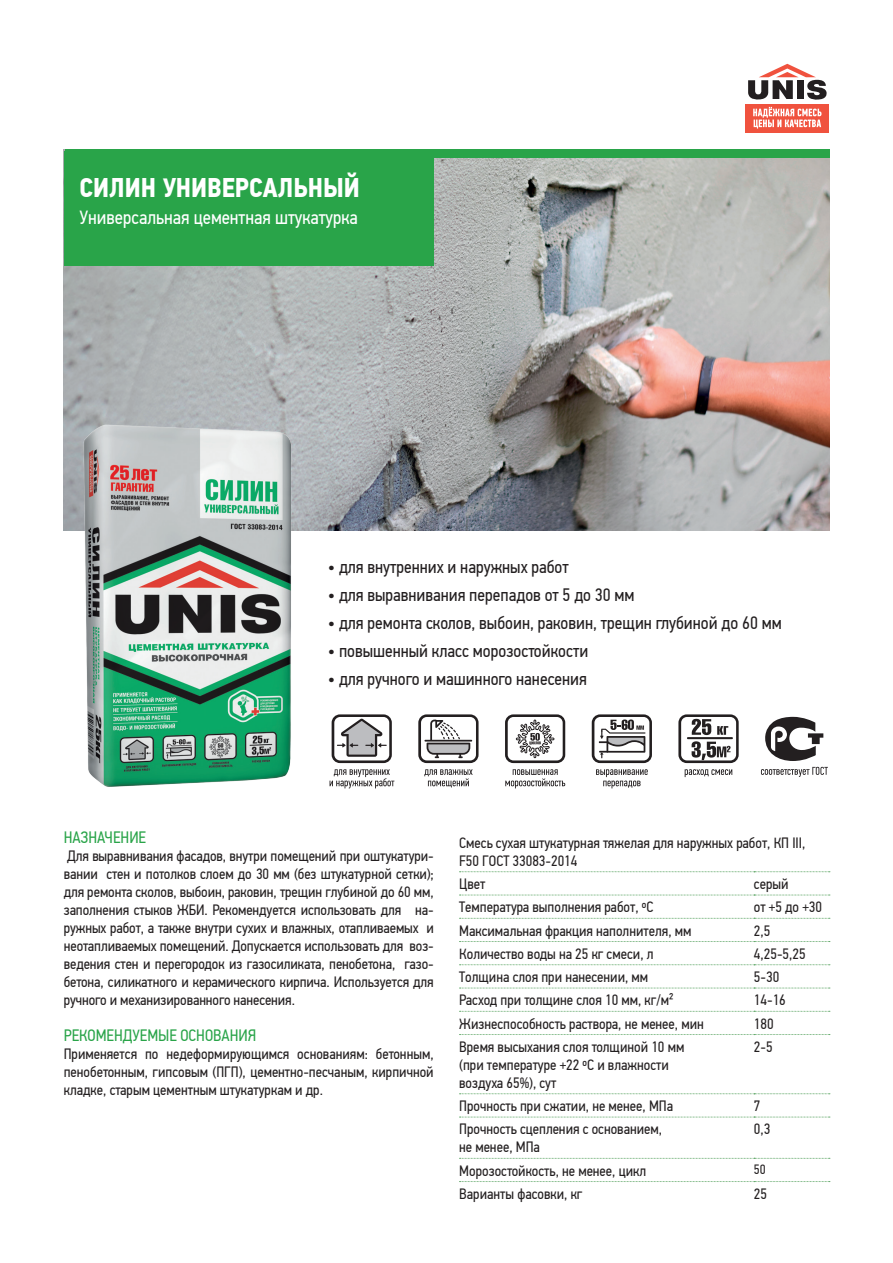
<style>
.page{position:relative;width:893px;height:1263px;background:#fff}
.page>*{position:absolute;margin:0;border:0;box-sizing:border-box;transform-origin:0 0}
.t1{font:700 27px "PF Din Text Cond Pro";color:#fff}
._1{font:19.5px "PF Din Text Cond Pro";color:#fff}
._2_Характеристики__б{font:18px "PF Din Text Cond Pro";color:#231f20}
.ТАБЛИЦА{font:16.5px "PF Din Text Cond Pro";color:#29a449}
.ТАБЛИЦА-2{font:15px/18px "PF Din Text Cond Pro";color:#231f20}
.ТАБЛИЦА-3{font:13.5px "PF Din Text Cond Pro";color:#231f20}
</style>
<div class="page">
<img style="left:64px;top:150px;width:765px;height:380px">
<div style="left:64px;top:151px;width:370px;height:115px;background:#29a449"></div>
<img style="left:67px;top:419px;width:249px;height:368px">
<div style="left:65px;top:150px;width:764px;height:8px;background:#29a449"></div>
<div style="left:745px;top:104px;width:84px;height:28px;background:#f0523e"></div>
<svg style="left:748px;top:64px;width:79px;height:36px"></svg>
<div style="left:797px;top:80px;width:7px;height:19px;background:#231f20"></div>
<svg style="left:753px;top:107px;width:68px;height:22px"></svg>
<svg style="left:505px;top:769px;width:60px;height:19px"></svg>
<svg style="left:505px;top:714px;width:60px;height:49px"></svg>
<div style="left:508px;top:717px;width:55px;height:43px;background:#fff;border-radius:6px"></div>
<svg style="left:424px;top:769px;width:49px;height:18px"></svg>
<svg style="left:418px;top:714px;width:61px;height:49px"></svg>
<div style="left:421px;top:717px;width:55px;height:43px;background:#fff;border-radius:6px"></div>
<svg style="left:596px;top:769px;width:52px;height:19px"></svg>
<svg style="left:592px;top:714px;width:60px;height:49px"></svg>
<div style="left:594px;top:717px;width:55px;height:43px;background:#fff;border-radius:6px"></div>
<svg style="left:685px;top:769px;width:47px;height:8px"></svg>
<svg style="left:678px;top:714px;width:61px;height:49px"></svg>
<div style="left:681px;top:717px;width:55px;height:43px;background:#fff;border-radius:6px"></div>
<svg style="left:761px;top:767px;width:67px;height:10px"></svg>
<svg style="left:765px;top:717px;width:58px;height:44px"></svg>
<svg style="left:330px;top:769px;width:64px;height:19px"></svg>
<svg style="left:332px;top:714px;width:60px;height:49px"></svg>
<div style="left:334px;top:717px;width:55px;height:43px;background:#fff;border-radius:6px"></div>
<svg style="left:424px;top:719px;width:48px;height:39px"></svg>
<svg style="left:599px;top:719px;width:46px;height:39px"></svg>
<svg style="left:692px;top:719px;width:19px;height:16px"></svg>
<svg style="left:717px;top:726px;width:11px;height:9px"></svg>
<svg style="left:692px;top:741px;width:39px;height:19px"></svg>
<hr style="left:687px;top:737px;width:46px;height:2px;background:#231f20">
<svg style="left:337px;top:719px;width:50px;height:38px"></svg>
<svg style="left:516px;top:714px;width:39px;height:44px"></svg>
<svg style="left:459px;top:871px;width:371px;height:1px"></svg>
<svg style="left:459px;top:895px;width:371px;height:1px"></svg>
<svg style="left:459px;top:918px;width:371px;height:1px"></svg>
<svg style="left:459px;top:941px;width:371px;height:1px"></svg>
<svg style="left:459px;top:964px;width:371px;height:1px"></svg>
<svg style="left:459px;top:988px;width:371px;height:1px"></svg>
<svg style="left:459px;top:1011px;width:371px;height:1px"></svg>
<svg style="left:459px;top:1034px;width:371px;height:1px"></svg>
<svg style="left:459px;top:1093px;width:371px;height:1px"></svg>
<svg style="left:459px;top:1117px;width:371px;height:1px"></svg>
<svg style="left:459px;top:1158px;width:371px;height:1px"></svg>
<svg style="left:459px;top:1181px;width:371px;height:1px"></svg>
<p class="t1" style="left:79px;top:171px;width:282px">СИЛИН УНИВЕРСАЛЬНЫЙ</p>
<p class="_1" style="left:79px;top:205px;width:280px">Универсальная цементная штукатурка</p>
<p class="_2_Характеристики__б" style="left:328px;top:556px;width:242px">• для внутренних и наружных работ</p>
<p class="_2_Характеристики__б" style="left:328px;top:584px;width:308px">• для выравнивания перепадов от 5 до 30 мм</p>
<p class="_2_Характеристики__б" style="left:328px;top:612px;width:455px">• для ремонта сколов, выбоин, раковин, трещин глубиной до 60 мм</p>
<p class="_2_Характеристики__б" style="left:328px;top:640px;width:262px">• повышенный класс морозостойкости</p>
<p class="_2_Характеристики__б" style="left:328px;top:668px;width:260px">• для ручного и машинного нанесения</p>
<p class="ТАБЛИЦА" style="left:64px;top:827px;width:84px">НАЗНАЧЕНИЕ</p>
<p class="ТАБЛИЦА-2" style="left:64px;top:847px;width:371px;text-align:justify">Для выравнивания фасадов, внутри помещений при оштукатури&shy;вании стен и потолков слоем до 30 мм (без штукатурной сетки); для ремонта сколов, выбоин, раковин, трещин глубиной до 60 мм, заполнения стыков ЖБИ. Рекомендуется использовать для на&shy;ружных работ, а также внутри сухих и влажных, отапливаемых и неотапливаемых помещений. Допускается использовать для воз&shy;ведения стен и перегородок из газосиликата, пенобетона, газо&shy;бетона, силикатного и керамического кирпича. Используется для ручного и механизированного нанесения.</p>
<p class="ТАБЛИЦА" style="left:64px;top:1025px;width:194px">РЕКОМЕНДУЕМЫЕ ОСНОВАНИЯ</p>
<p class="ТАБЛИЦА-2" style="left:64px;top:1045px;width:371px;text-align:justify">Применяется по недеформирующимся основаниям: бетонным, пенобетонным, гипсовым (ПГП), цементно-песчаным, кирпичной кладке, старым цементным штукатуркам и др.</p>
<p class="ТАБЛИЦА-2" style="left:459px;top:834px;width:348px">Смесь сухая штукатурная тяжелая для наружных работ, КП III,<br>F50 ГОСТ 33083-2014</p>
<p class="ТАБЛИЦА-2" style="left:459px;top:875px;width:28px">Цвет</p>
<p class="ТАБЛИЦА-2" style="left:754px;top:875px;width:36px">серый</p>
<p class="ТАБЛИЦА-2" style="left:459px;top:898px;width:196px">Температура выполнения работ, ºС</p>
<p class="ТАБЛИЦА-2" style="left:754px;top:898px;width:70px">от +5 до +30</p>
<p class="ТАБЛИЦА-2" style="left:459px;top:921px;width:234px">Максимальная фракция наполнителя, мм</p>
<p class="ТАБЛИЦА-2" style="left:754px;top:921px;width:18px">2,5</p>
<p class="ТАБЛИЦА-2" style="left:459px;top:945px;width:196px">Количество воды на 25 кг смеси, л</p>
<p class="ТАБЛИЦА-2" style="left:754px;top:945px;width:53px">4,25-5,25</p>
<p class="ТАБЛИЦА-2" style="left:459px;top:968px;width:190px">Толщина слоя при нанесении, мм</p>
<p class="ТАБЛИЦА-2" style="left:754px;top:968px;width:27px">5-30</p>
<p class="ТАБЛИЦА-2" style="left:459px;top:991px;width:216px">Расход при толщине слоя 10 мм, кг/м²</p>
<p class="ТАБЛИЦА-2" style="left:754px;top:991px;width:33px">14-16</p>
<p class="ТАБЛИЦА-2" style="left:459px;top:1014px;width:246px">Жизнеспособность раствора, не менее, мин</p>
<p class="ТАБЛИЦА-2" style="left:754px;top:1014px;width:21px">180</p>
<p class="ТАБЛИЦА-2" style="left:459px;top:1038px;width:227px">Время высыхания слоя толщиной 10 мм (при температуре +22 ºС и влажности воздуха 65%), сут</p>
<p class="ТАБЛИЦА-2" style="left:754px;top:1038px;width:20px">2-5</p>
<p class="ТАБЛИЦА-2" style="left:459px;top:1097px;width:215px">Прочность при сжатии, не менее, МПа</p>
<p class="ТАБЛИЦА-2" style="left:754px;top:1097px;width:8px">7</p>
<p class="ТАБЛИЦА-2" style="left:459px;top:1120px;width:204px">Прочность сцепления с основанием,</p>
<p class="ТАБЛИЦА-2" style="left:459px;top:1138px;width:82px">не менее, МПа</p>
<p class="ТАБЛИЦА-2" style="left:754px;top:1120px;width:18px">0,3</p>
<p class="ТАБЛИЦА-2" style="left:459px;top:1161px;width:188px">Морозостойкость, не менее, цикл</p>
<p class="ТАБЛИЦА-3" style="left:754px;top:1162px;width:13px">50</p>
<p class="ТАБЛИЦА-2" style="left:459px;top:1185px;width:125px">Варианты фасовки, кг</p>
<p class="ТАБЛИЦА-2" style="left:754px;top:1185px;width:15px">25</p>
</div>
